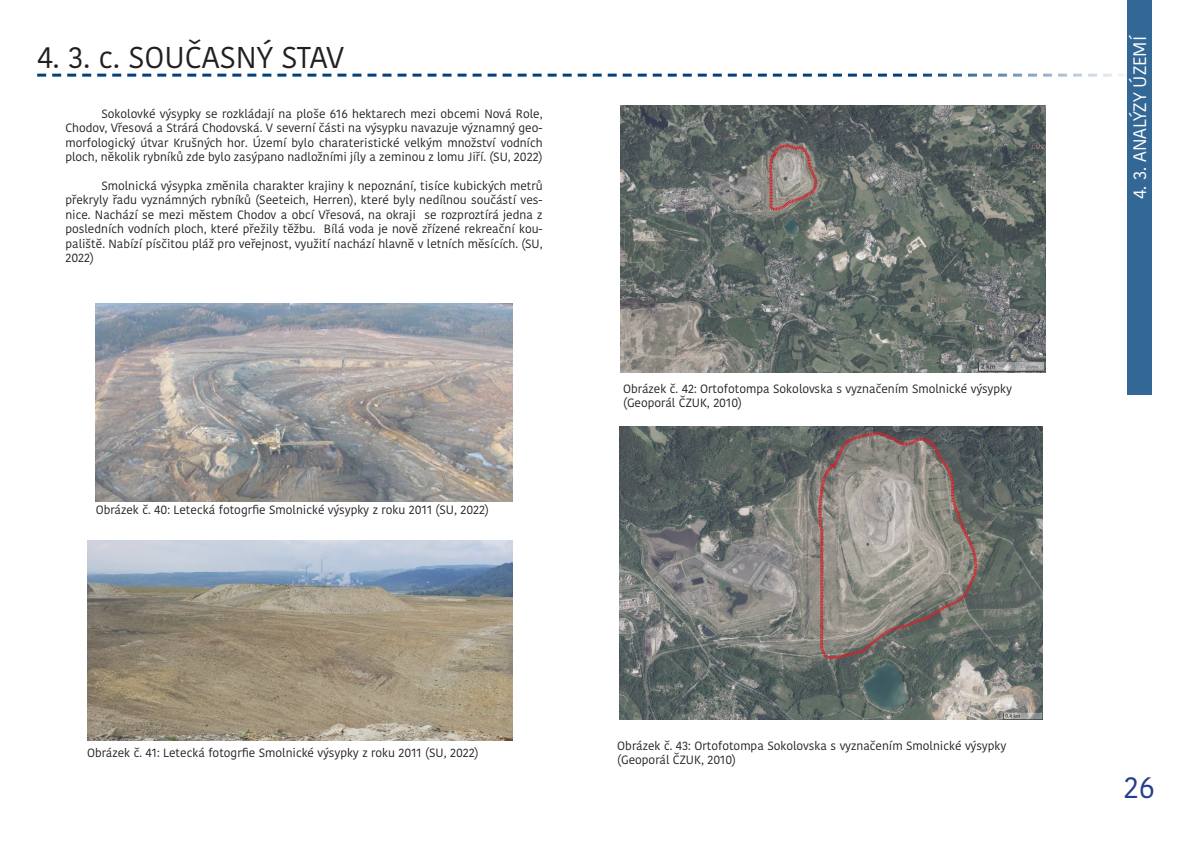
<style>
.page{position:relative;width:1191px;height:842px;background:#fff}
.page>*{position:absolute;margin:0;border:0;box-sizing:border-box;transform-origin:0 0}
.t1{font:30px "Kohinoor Bangla";color:#231f20}
.t2{font:30px "Kohinoor Bangla";color:#253f8e}
.t3{font:18px "Kohinoor Bangla";color:#fff}
.t4{font:12px/14.4px "Kohinoor Bangla";color:#231f20;text-align:justify}
</style>
<div class="page">
<div style="left:1127px;top:0;width:24px;height:395px;background:#336796"></div>
<svg style="left:37px;top:74px;width:1086px;height:3px"></svg>
<img style="left:619px;top:426px;width:423px;height:294px">
<img style="left:621px;top:105px;width:424px;height:267px">
<img style="left:96px;top:304px;width:416px;height:198px">
<img style="left:87px;top:540px;width:425px;height:200px">
<svg style="left:818px;top:431px;width:160px;height:229px;background:#8b857f"></svg>
<svg style="left:768px;top:144px;width:50px;height:67px;background:#99857f"></svg>
<p class="t1" style="left:37px;top:34px;width:309px">4. 3. c. SOUČASNÝ STAV</p>
<p class="t4" style="left:65px;top:106px;width:479px;text-indent:36px">Sokolovké výsypky se rozkládají na ploše 616 hektarech mezi obcemi Nová Role, Chodov, Vřesová a Strárá Chodovská. V severní části na výsypku navazuje významný geo&shy;morfologický útvar Krušných hor. Území bylo charateristické velkým množství vodních ploch, několik rybníků zde bylo zasýpano nadložními jíly a zeminou z lomu Jiří. (SU, 2022)</p>
<p class="t4" style="left:65px;top:178px;width:479px;text-indent:36px">Smolnická výsypka změnila charakter krajiny k nepoznání, tisíce kubických metrů překryly řadu vyznámných rybníků (Seeteich, Herren), které byly nedílnou součástí ves&shy;nice. Nachází se mezi městem Chodov a obcí Vřesová, na okraji se rozproztírá jedna z posledních vodních ploch, které přežily těžbu. Bílá voda je nově zřízené rekreační kou&shy;paliště. Nabízí písčitou pláž pro veřejnost, využití nachází hlavně v letních měsících. (SU, 2022)</p>
<p class="t4" style="left:96px;top:503px;width:395px">Obrázek č. 40: Letecká fotogrfie Smolnické výsypky z roku 2011 (SU, 2022)</p>
<p class="t4" style="left:623px;top:381px;width:390px">Obrázek č. 42: Ortofotompa Sokolovska s vyznačením Smolnické výsypky</p>
<p class="t4" style="left:623px;top:396px;width:120px">(Geoporál ČZUK, 2010)</p>
<p class="t4" style="left:87px;top:746px;width:393px">Obrázek č. 41: Letecká fotogrfie Smolnické výsypky z roku 2011 (SU, 2022)</p>
<p class="t4" style="left:617px;top:738px;width:390px">Obrázek č. 43: Ortofotompa Sokolovska s vyznačením Smolnické výsypky</p>
<p class="t4" style="left:617px;top:752px;width:120px">(Geoporál ČZUK, 2010)</p>
<p class="t3" style="left:1125px;top:199px;width:165px;rotate:-90deg">4. 3. ANALÝZY ÚZEMÍ</p>
<p class="t2" style="left:1124px;top:765px;width:32px">26</p>
</div>
